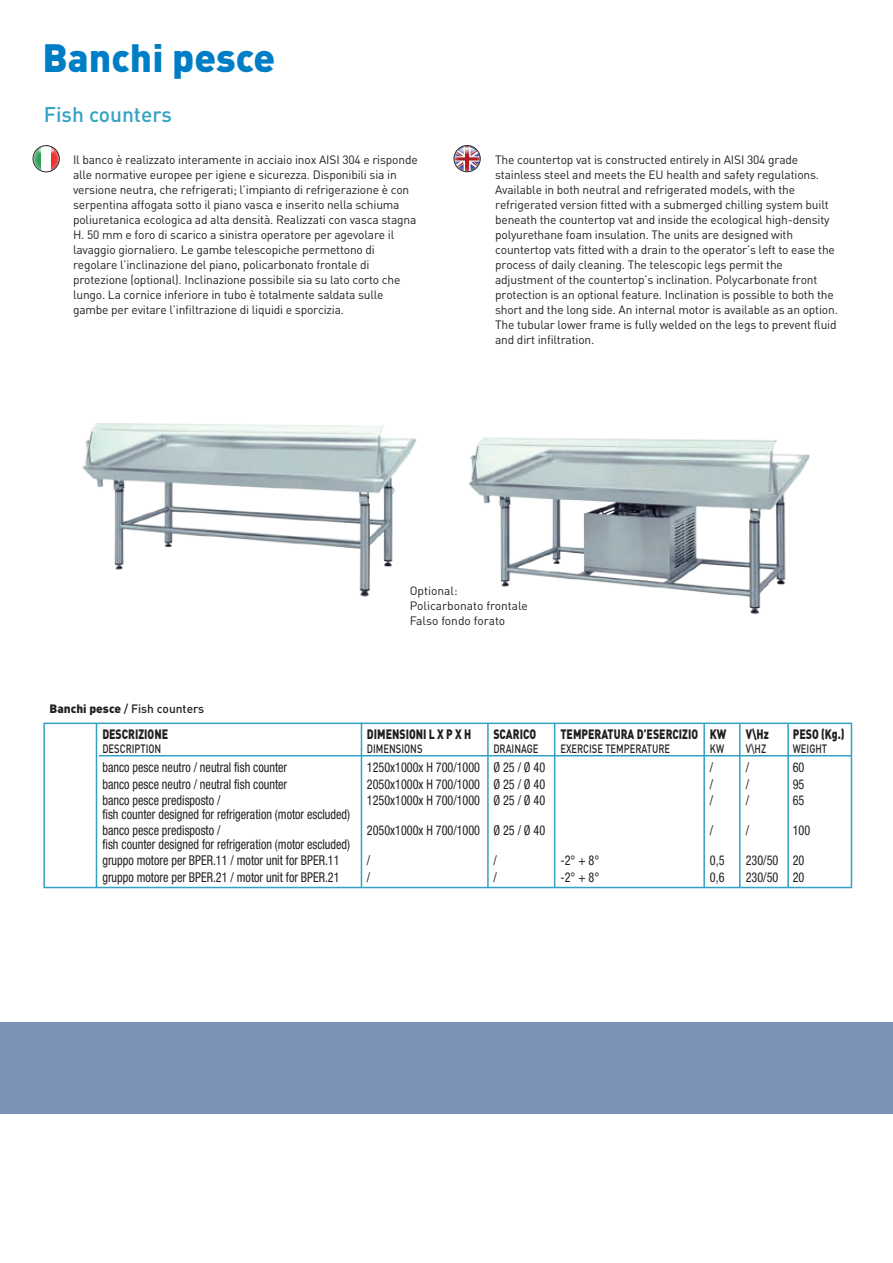
<style>
.page{position:relative;width:893px;height:1263px;background:#fff}
.page>*{position:absolute;margin:0;border:0;box-sizing:border-box;transform-origin:0 0}
.t1{font:900 39px "DIN";color:#007ec5}
.t2{font:500 21px "DIN";color:#31a2c3}
.t3{font:condensed 13.5px/16.5px "Helvetica Neue";color:#231f20;scale:.9 1}
.t4{font:900 13.5px "DIN";color:#231f20;scale:.78 1}
.t5{font:12px/15px "DIN";letter-spacing:-.015em;color:#231f20}
.t6{font:500 12px "DIN";color:#231f20;scale:.78 1}
.t7{font:500 12px "DIN";color:#231f20}
.s1{font-weight:900}
</style>
<div class="page">
<img style="left:82px;top:423px;width:335px;height:174px">
<img style="left:469px;top:437px;width:341px;height:177px">
<svg style="left:454px;top:145px;width:27px;height:27px"></svg>
<svg style="left:33px;top:145px;width:27px;height:27px"></svg>
<div style="left:43px;top:722px;width:809px;height:166px;background:#fff;border:2px solid #31a2c3"></div>
<hr style="left:96px;top:723px;width:1px;height:164px;background:#31a2c3">
<hr style="left:99px;top:755px;width:753px;height:1px;background:#31a2c3">
<hr style="left:487px;top:723px;width:2px;height:164px;background:#31a2c3">
<hr style="left:361px;top:722px;width:1px;height:165px;background:#31a2c3">
<hr style="left:554px;top:723px;width:1px;height:164px;background:#31a2c3">
<hr style="left:739px;top:724px;width:2px;height:163px;background:#31a2c3">
<hr style="left:703px;top:724px;width:2px;height:163px;background:#31a2c3">
<hr style="left:787px;top:724px;width:2px;height:163px;background:#31a2c3">
<div style="left:0;top:1022px;width:893px;height:92px;background:#7a93b6"></div>
<h1 class="t1" style="left:42px;top:31px;width:234px">Banchi pesce</h1>
<h2 class="t2" style="left:44px;top:101px;width:130px">Fish counters</h2>
<p class="t5" style="left:73px;top:152px;width:346px">Il banco è realizzato interamente in acciaio inox AISI 304 e risponde alle normative europee per igiene e sicurezza. Disponibili sia in versione neutra, che refrigerati; l’impianto di refrigerazione è con serpentina affogata sotto il piano vasca e inserito nella schiuma poliuretanica ecologica ad alta densità. Realizzati con vasca stagna H. 50 mm e foro di scarico a sinistra operatore per agevolare il lavaggio giornaliero. Le gambe telescopiche permettono di regolare l’inclinazione del piano, policarbonato frontale di protezione (optional). Inclinazione possibile sia su lato corto che lungo. La cornice inferiore in tubo è totalmente saldata sulle gambe per evitare l’infiltrazione di liquidi e sporcizia.</p>
<p class="t5" style="left:495px;top:152px;width:344px">The countertop vat is constructed entirely in AISI 304 grade stainless steel and meets the EU health and safety regulations.<br>Available in both neutral and refrigerated models, with the refrigerated version fitted with a submerged chilling system built beneath the countertop vat and inside the ecological high-density polyurethane foam insulation. The units are designed with countertop vats fitted with a drain to the operator’s left to ease the process of daily cleaning. The telescopic legs permit the adjustment of the countertop’s inclination. Polycarbonate front protection is an optional feature. Inclination is possible to both the short and the long side. An internal motor is available as an option.<br>The tubular lower frame is fully welded on the legs to prevent fluid and dirt infiltration.</p>
<p class="t5" style="left:410px;top:583px;width:120px">Optional:<br>Policarbonato frontale<br>Falso fondo forato</p>
<p class="t7" style="left:50px;top:701px;width:156px"><span class="s1">Banchi pesce</span> / Fish counters</p>
<p class="t4" style="left:102px;top:725px;width:86px">DESCRIZIONE</p>
<p class="t4" style="left:367px;top:725px;width:135px">DIMENSIONI L X P X H</p>
<p class="t4" style="left:493px;top:725px;width:56px">SCARICO</p>
<p class="t4" style="left:560px;top:725px;width:214px">TEMPERATURA D’ESERCIZIO KW</p>
<p class="t4" style="left:746px;top:725px;width:31px">V\Hz</p>
<p class="t4" style="left:793px;top:725px;width:68px">PESO (Kg.)</p>
<p class="t6" style="left:102px;top:741px;width:77px">DESCRIPTION</p>
<p class="t6" style="left:367px;top:741px;width:73px">DIMENSIONS</p>
<p class="t6" style="left:493px;top:741px;width:59px">DRAINAGE</p>
<p class="t6" style="left:560px;top:741px;width:142px">EXERCISE TEMPERATURE</p>
<p class="t6" style="left:710px;top:741px;width:20px">KW</p>
<p class="t6" style="left:746px;top:741px;width:28px">V\HZ</p>
<p class="t6" style="left:793px;top:741px;width:46px">WEIGHT</p>
<p class="t3" style="left:102px;top:759px;width:207px">banco pesce neutro / neutral fish counter</p>
<p class="t3" style="left:367px;top:759px;width:200px">1250x1000x H 700/1000 Ø 25 / Ø 40</p>
<p class="t3" style="left:710px;top:759px;width:5px">/</p>
<p class="t3" style="left:746px;top:759px;width:5px">/</p>
<p class="t3" style="left:793px;top:759px;width:14px">60</p>
<p class="t3" style="left:102px;top:776px;width:207px">banco pesce neutro / neutral fish counter</p>
<p class="t3" style="left:367px;top:776px;width:200px">2050x1000x H 700/1000 Ø 25 / Ø 40</p>
<p class="t3" style="left:710px;top:776px;width:5px">/</p>
<p class="t3" style="left:746px;top:776px;width:5px">/</p>
<p class="t3" style="left:793px;top:776px;width:14px">95</p>
<p class="t3" style="left:102px;top:792px;width:133px">banco pesce predisposto /</p>
<p class="t3" style="left:367px;top:792px;width:200px">1250x1000x H 700/1000 Ø 25 / Ø 40</p>
<p class="t3" style="left:710px;top:792px;width:5px">/</p>
<p class="t3" style="left:746px;top:792px;width:5px">/</p>
<p class="t3" style="left:793px;top:792px;width:14px">65</p>
<p class="t3" style="left:102px;top:806px;width:277px">fish counter designed for refrigeration (motor escluded) banco pesce predisposto /</p>
<p class="t3" style="left:367px;top:822px;width:200px">2050x1000x H 700/1000 Ø 25 / Ø 40</p>
<p class="t3" style="left:710px;top:822px;width:5px">/</p>
<p class="t3" style="left:746px;top:822px;width:5px">/</p>
<p class="t3" style="left:793px;top:822px;width:21px">100</p>
<p class="t3" style="left:102px;top:836px;width:277px">fish counter designed for refrigeration (motor escluded) gruppo motore per BPER.11 / motor unit for BPER.11</p>
<p class="t3" style="left:367px;top:852px;width:5px">/</p>
<p class="t3" style="left:493px;top:852px;width:5px">/</p>
<p class="t3" style="left:560px;top:852px;width:45px">-2° + 8°</p>
<p class="t3" style="left:710px;top:852px;width:18px">0,5</p>
<p class="t3" style="left:746px;top:852px;width:67px">230/50 20</p>
<p class="t3" style="left:102px;top:869px;width:265px">gruppo motore per BPER.21 / motor unit for BPER.21</p>
<p class="t3" style="left:367px;top:869px;width:5px">/</p>
<p class="t3" style="left:493px;top:869px;width:5px">/</p>
<p class="t3" style="left:560px;top:869px;width:45px">-2° + 8°</p>
<p class="t3" style="left:710px;top:869px;width:18px">0,6</p>
<p class="t3" style="left:746px;top:869px;width:67px">230/50 20</p>
</div>
